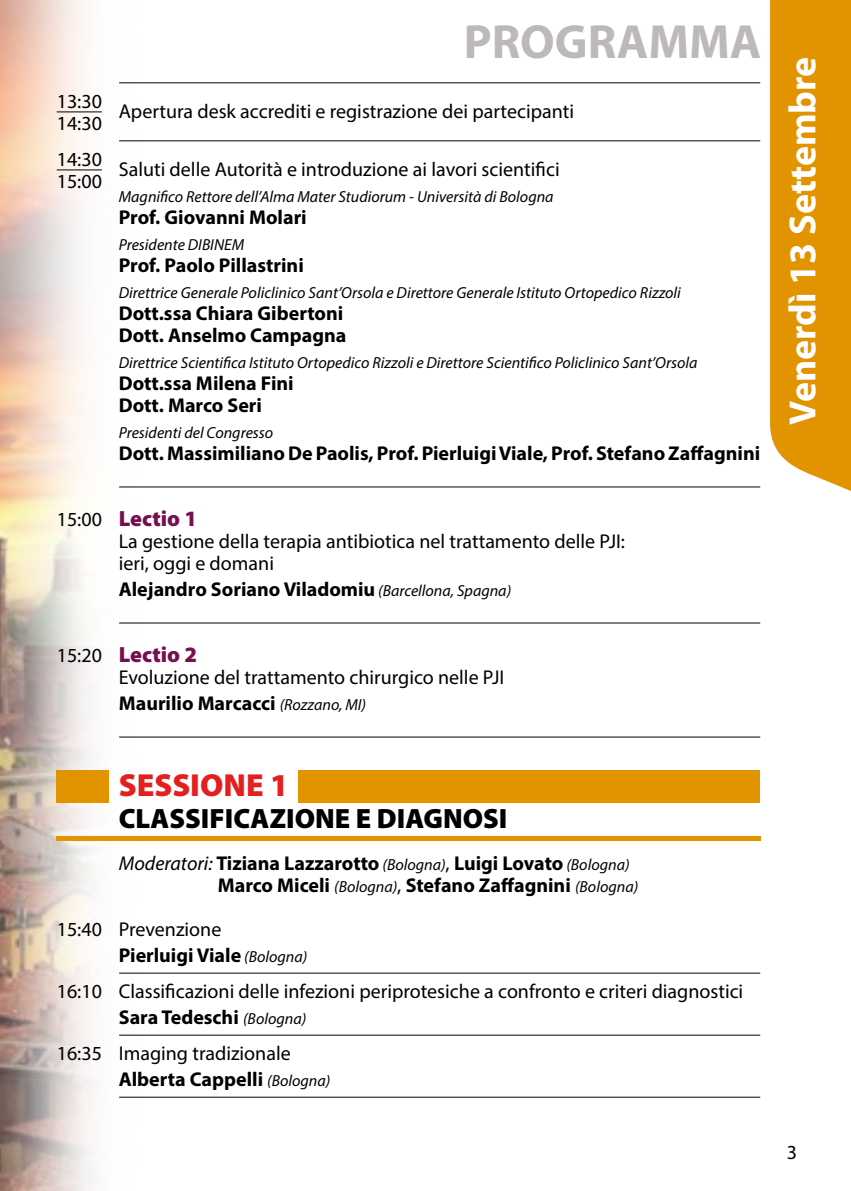
<style>
.page{position:relative;width:851px;height:1191px;background:#fff}
.page>*{position:absolute;margin:0;border:0;box-sizing:border-box;transform-origin:0 0}
.t1{font:700 48.2px "Myriad Pro";color:#bcb9b8}
.t2{font:700 38px "Myriad Pro";color:#fff}
.t3{font:900 32px "Myriad Pro";color:#e51f1e}
.t4{font:900 28px "Myriad Pro";color:#000}
.t5{font:900 22px "Myriad Pro";color:#77104e}
.t6{font:700 20px "Myriad Pro";color:#000}
.t7{font:20px "Myriad Pro";color:#000}
.t8{font:italic 16px "Myriad Pro";color:#000}
.s1{font-weight:400;font-size:20px;color:#000}
.s2{font-weight:400;font-style:italic;font-size:16px}
.s3{font-weight:400;font-style:italic}
.s4{font-weight:400}
</style>
<div class="page">
<div style="left:770px;top:0;width:80px;height:491px;background:#e29300"></div>
<img style="left:0;top:0;width:308px;height:1191px">
<hr style="left:119px;top:82px;width:641px;height:1px;background:#000">
<hr style="left:57px;top:112px;width:45px;height:1px;background:#000">
<hr style="left:119px;top:140px;width:641px;height:1px;background:#000">
<hr style="left:57px;top:170px;width:45px;height:1px;background:#000">
<hr style="left:119px;top:486px;width:641px;height:1px;background:#000">
<hr style="left:119px;top:622px;width:641px;height:1px;background:#000">
<hr style="left:119px;top:736px;width:641px;height:1px;background:#000">
<hr style="left:119px;top:972px;width:641px;height:1px;background:#000">
<hr style="left:119px;top:1034px;width:641px;height:1px;background:#000">
<hr style="left:119px;top:1096px;width:641px;height:1px;background:#000">
<div style="left:298px;top:770px;width:462px;height:32px;background:#e29300"></div>
<div style="left:57px;top:770px;width:52px;height:32px;background:#e29300"></div>
<hr style="left:57px;top:836px;width:703px;height:4px;background:#e29300">
<p class="t7" style="left:57px;top:89px;width:47px">13:30</p>
<p class="t7" style="left:57px;top:111px;width:47px">14:30</p>
<p class="t7" style="left:57px;top:147px;width:47px">14:30</p>
<p class="t7" style="left:57px;top:169px;width:47px">15:00</p>
<p class="t1" style="left:464px;top:10px;width:299px">PROGRAMMA</p>
<p class="t7" style="left:119px;top:99px;width:457px">Apertura desk accrediti e registrazione dei partecipanti</p>
<p class="t7" style="left:119px;top:157px;width:442px">Saluti delle Autorità e introduzione ai lavori scientifici</p>
<p class="t8" style="left:119px;top:187px;width:436px">Magnifico Rettore dell’Alma Mater Studiorum - Università di Bologna</p>
<p class="t6" style="left:119px;top:204px;width:189px">Prof. Giovanni Molari</p>
<p class="t8" style="left:119px;top:235px;width:127px">Presidente DIBINEM</p>
<p class="t6" style="left:119px;top:252px;width:186px">Prof. Paolo Pillastrini</p>
<p class="t8" style="left:119px;top:283px;width:563px">Direttrice Generale Policlinico Sant’Orsola e Direttore Generale Istituto Ortopedico Rizzoli</p>
<p class="t6" style="left:119px;top:300px;width:226px">Dott.ssa Chiara Gibertoni</p>
<p class="t6" style="left:119px;top:322px;width:229px">Dott. Anselmo Campagna</p>
<p class="t8" style="left:119px;top:353px;width:580px">Direttrice Scientifica Istituto Ortopedico Rizzoli e Direttore Scientifico Policlinico Sant’Orsola</p>
<p class="t6" style="left:119px;top:370px;width:176px">Dott.ssa Milena Fini</p>
<p class="t6" style="left:119px;top:392px;width:145px">Dott. Marco Seri</p>
<p class="t8" style="left:119px;top:423px;width:156px">Presidenti del Congresso</p>
<p class="t6" style="left:119px;top:440px;width:642px">Dott. Massimiliano De Paolis, Prof. Pierluigi Viale, Prof. Stefano Zaffagnini</p>
<p class="t5" style="left:57px;top:504px;width:142px"><span class="s1">15:00</span> Lectio 1</p>
<p class="t7" style="left:119px;top:529px;width:507px">La gestione della terapia antibiotica nel trattamento delle PJI:</p>
<p class="t7" style="left:119px;top:551px;width:157px">ieri, oggi e domani</p>
<p class="t6" style="left:119px;top:576px;width:394px">Alejandro Soriano Viladomiu <span class="s2">(Barcellona, Spagna)</span></p>
<p class="t5" style="left:57px;top:640px;width:142px"><span class="s1">15:20</span> Lectio 2</p>
<p class="t7" style="left:119px;top:665px;width:387px">Evoluzione del trattamento chirurgico nelle PJI</p>
<p class="t6" style="left:119px;top:690px;width:249px">Maurilio Marcacci <span class="s2">(Rozzano, MI)</span></p>
<p class="t3" style="left:119px;top:764px;width:171px">SESSIONE 1</p>
<p class="t4" style="left:119px;top:800px;width:390px">CLASSIFICAZIONE E DIAGNOSI</p>
<p class="t6" style="left:119px;top:850px;width:512px"><span class="s3">Moderatori:</span> Tiziana Lazzarotto <span class="s2">(Bologna)</span><span class="s4">,</span> Luigi Lovato <span class="s2">(Bologna)</span></p>
<p class="t6" style="left:218px;top:872px;width:422px">Marco Miceli <span class="s2">(Bologna)</span><span class="s4">,</span> Stefano Zaffagnini <span class="s2">(Bologna)</span></p>
<p class="t7" style="left:57px;top:917px;width:166px">15:40 Prevenzione</p>
<p class="t6" style="left:119px;top:942px;width:190px">Pierluigi Viale <span class="s2">(Bologna)</span></p>
<p class="t7" style="left:57px;top:979px;width:688px">16:10 Classificazioni delle infezioni periprotesiche a confronto e criteri diagnostici</p>
<p class="t6" style="left:119px;top:1004px;width:189px">Sara Tedeschi <span class="s2">(Bologna)</span></p>
<p class="t7" style="left:57px;top:1041px;width:235px">16:35 Imaging tradizionale</p>
<p class="t6" style="left:119px;top:1066px;width:213px">Alberta Cappelli <span class="s2">(Bologna)</span></p>
<p class="t2" style="left:777px;top:425px;width:369px;rotate:-90deg">Venerdì 13 Settembre</p>
<p class="t7" style="left:786px;top:1140px;width:12px">3</p>
</div>
